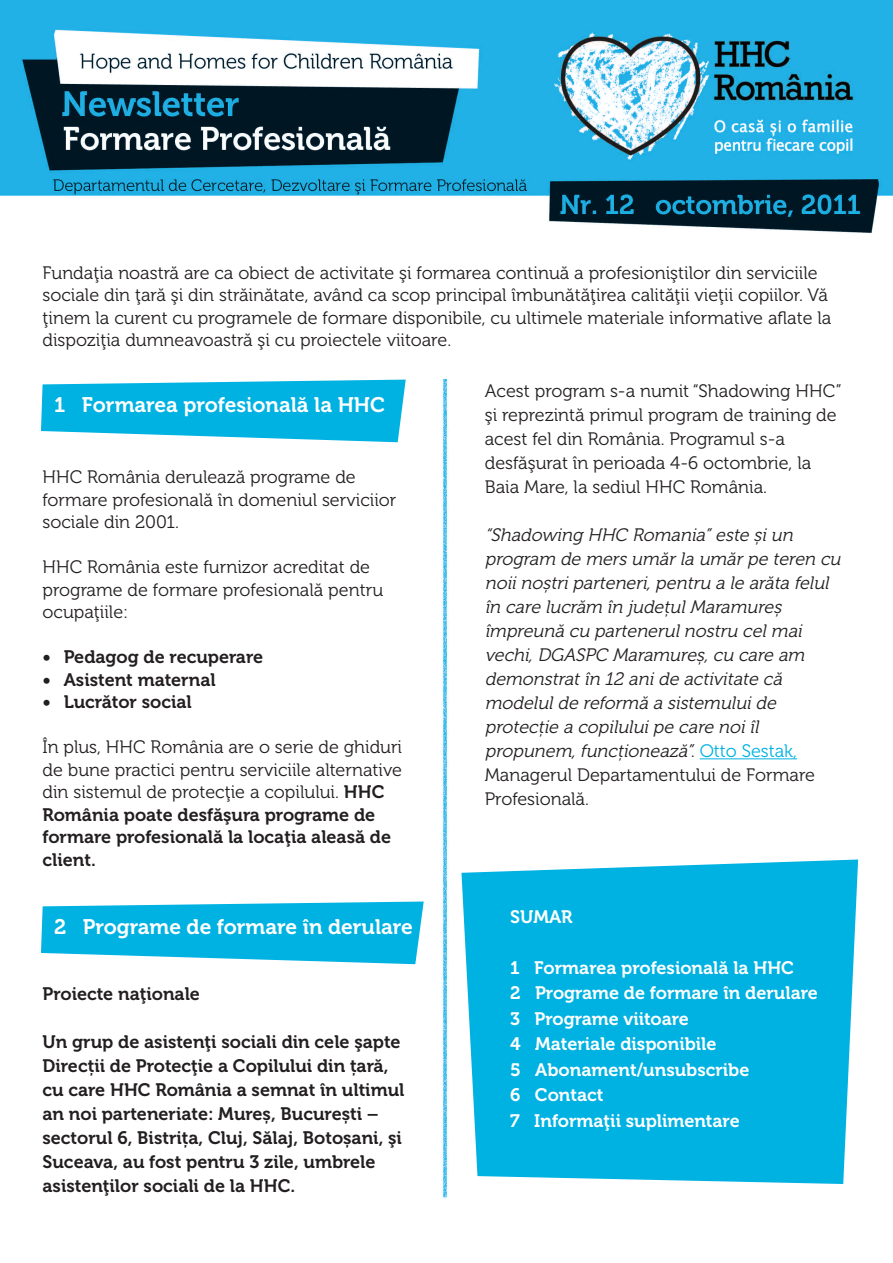
<style>
.page{position:relative;width:893px;height:1263px;background:#fff}
.page>*{position:absolute;margin:0;border:0;box-sizing:border-box;transform-origin:0 0}
.t1{font:21px "Museo For Dell 700";color:#fff}
.t2{font:18px/22.5px "Museo For Dell 300";color:#231f20}
.t3{font:18px/24px "Museo For Dell 700";color:#231f20}
.t4{font:italic 18px/24px "Museo For Dell 300";color:#231f20}
.t5{font:18px/25.5px "Museo For Dell 700";color:#fff}
.s1{font-family:"Museo For Dell 700"}
.s2{font-style:normal;color:#00b2e2}
.s3{font-style:normal}
</style>
<div class="page">
<img style="left:0;top:0;width:893px;height:1199px">
<svg style="left:461px;top:859px;width:397px;height:325px;background:#12b7e4"></svg>
<svg style="left:41px;top:380px;width:365px;height:62px;background:#21bce5"></svg>
<div style="left:372px;top:309px;width:152px;height:70px;background:#fff"></div>
<svg style="left:41px;top:901px;width:383px;height:63px;background:#24bde6"></svg>
<hr style="left:700px;top:758px;width:97px;height:1px;background:#00b2e2">
<p class="t2" style="left:43px;top:263px;width:790px">Fundaţia noastră are ca obiect de activitate şi formarea continuă a profesioniştilor din serviciile sociale din ţară şi din străinătate, având ca scop principal îmbunătăţirea calităţii vieţii copiilor. Vă ţinem la curent cu programele de formare disponibile, cu ultimele materiale informative aflate la dispoziţia dumneavoastră şi cu proiectele viitoare.</p>
<p class="t1" style="left:54px;top:397px;width:333px">1 Formarea profesională la HHC</p>
<p class="t2" style="left:43px;top:467px;width:355px">HHC România derulează programe de formare profesională în domeniul serviciior sociale din 2001.</p>
<p class="t2" style="left:43px;top:557px;width:342px">HHC România este furnizor acreditat de programe de formare profesională pentru ocupaţiile:</p>
<p class="t3" style="left:43px;top:646px;width:222px">• Pedagog de recuperare</p>
<p class="t3" style="left:43px;top:669px;width:175px">• Asistent maternal</p>
<p class="t3" style="left:43px;top:691px;width:151px">• Lucrător social</p>
<p class="t2" style="left:43px;top:737px;width:361px;text-align:justify">În plus, HHC România are o serie de ghiduri de bune practici pentru serviciile alternative din sistemul de protecţie a copilului. <span class="s1">HHC</span></p>
<p class="t3" style="left:43px;top:805px;width:350px;line-height:22.5px">România poate desfăşura programe de formare profesională la locaţia aleasă de client.</p>
<p class="t1" style="left:54px;top:919px;width:360px">2 Programe de formare în derulare</p>
<p class="t3" style="left:43px;top:983px;width:159px">Proiecte naţionale</p>
<p class="t3" style="left:43px;top:1031px;width:363px">Un grup de asistenţi sociali din cele şapte Direcții de Protecţie a Copilului din țară, cu care HHC România a semnat în ultimul an noi parteneriate: Mureș, București – sectorul 6, Bistrița, Cluj, Sălaj, Botoșani, şi Suceava, au fost pentru 3 zile, umbrele asistenţilor sociali de la HHC.</p>
<p class="t2" style="left:485px;top:380px;width:358px;line-height:24px">Acest program s-a numit “Shadowing HHC” şi reprezintă primul program de training de acest fel din România. Programul s-a desfăşurat în perioada 4-6 octombrie, la Baia Mare, la sediul HHC România.</p>
<p class="t4" style="left:485px;top:524px;width:361px">“Shadowing HHC Romania” este și un program de mers umăr la umăr pe teren cu noii noștri parteneri, pentru a le arăta felul în care lucrăm în județul Maramureș împreună cu partenerul nostru cel mai vechi, DGASPC Maramureș, cu care am demonstrat în 12 ani de activitate că modelul de reformă a sistemului de protecție a copilului pe care noi îl propunem, funcționează”. <span class="s2">O t t o S e s t a k , </span><span class="s3">Managerul Departamentului de Formare Profesională.</span></p>
<p class="t5" style="left:510px;top:905px;width:64px">SUMAR</p>
<p class="t5" style="left:510px;top:956px;width:309px">1 Formarea profesională la HHC<br>2 Programe de formare în derulare<br>3 Programe viitoare<br>4 Materiale disponibile<br>5 Abonament/unsubscribe<br>6 Contact<br>7 Informaţii suplimentare</p>
</div>
